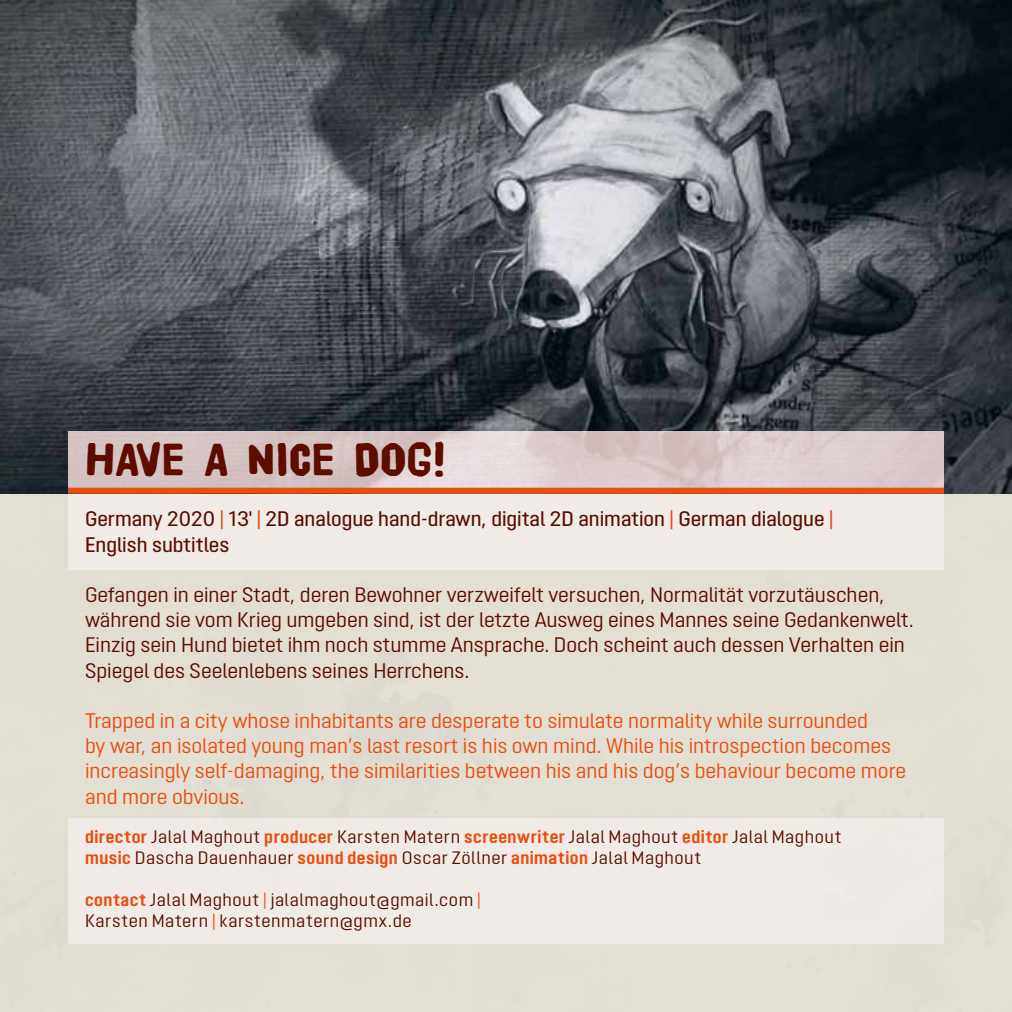
<style>
.page{position:relative;width:1012px;height:1012px;background:#e4dfd3}
.page>*{position:absolute;margin:0;border:0;box-sizing:border-box;transform-origin:0 0}
.t1{font:48px "HVD Poster Clean";color:#5c0d00}
.t2{font:21px/25.2px "Opinion Pro";color:#5c0d00}
.t3{font:21px/25.2px "Opinion Pro";color:#e94e0f}
.t4{font:500 21px/25.2px "Opinion Pro";color:#5c0d00}
.t5{font:18px/21px "Opinion Pro";letter-spacing:.03em;color:#5c0d00}
.s1{color:#e94e0f}
.s2{font-weight:700;color:#e94e0f}
</style>
<div class="page">
<div style="left:68px;top:492px;width:876px;height:78px;background:#efe7e6"></div>
<div style="left:68px;top:818px;width:876px;height:126px;background:#efe7e6"></div>
<img style="left:0;top:0;width:1012px;height:494px">
<svg style="left:68px;top:431px;width:876px;height:57px;fill:#d8c6c6"></svg>
<div style="left:68px;top:488px;width:876px;height:6px;background:#e94e0f"></div>
<h1 class="t1" style="left:85px;top:438px;width:362px">HAVE A NICE DOG!</h1>
<p class="t4" style="left:85px;top:506px;width:750px">Germany 2020 <span class="s1">|</span> 13' <span class="s1">|</span> 2D analogue hand-drawn, digital 2D animation <span class="s1">|</span> German dialogue <span class="s1">|<br></span>English subtitles</p>
<p class="t2" style="left:85px;top:582px;width:830px">Gefangen in einer Stadt, deren Bewohner verzweifelt versuchen, Normalität vorzutäuschen, während sie vom Krieg umgeben sind, ist der letzte Ausweg eines Mannes seine Gedankenwelt.<br>Einzig sein Hund bietet ihm noch stumme Ansprache. Doch scheint auch dessen Verhalten ein Spiegel des Seelenlebens seines Herrchens.</p>
<p class="t3" style="left:85px;top:708px;width:823px">Trapped in a city whose inhabitants are desperate to simulate normality while surrounded<br>by war, an isolated young man’s last resort is his own mind. While his introspection becomes increasingly self-damaging, the similarities between his and his dog’s behaviour become more and more obvious.</p>
<p class="t5" style="left:85px;top:826px;width:758px"><span class="s2">director</span> Jalal Maghout <span class="s2">producer</span> Karsten Matern <span class="s2">screenwriter</span> Jalal Maghout <span class="s2">editor</span> Jalal Maghout <span class="s2">music</span> Dascha Dauenhauer <span class="s2">sound design</span> Oscar Zöllner <span class="s2">animation</span> Jalal Maghout</p>
<p class="t5" style="left:85px;top:889px;width:397px"><span class="s2">contact</span> Jalal Maghout <span class="s1">|</span> jalalmaghout@gmail.com <span class="s1">|<br></span>Karsten Matern <span class="s1">|</span> karstenmatern@gmx.de</p>
</div>
